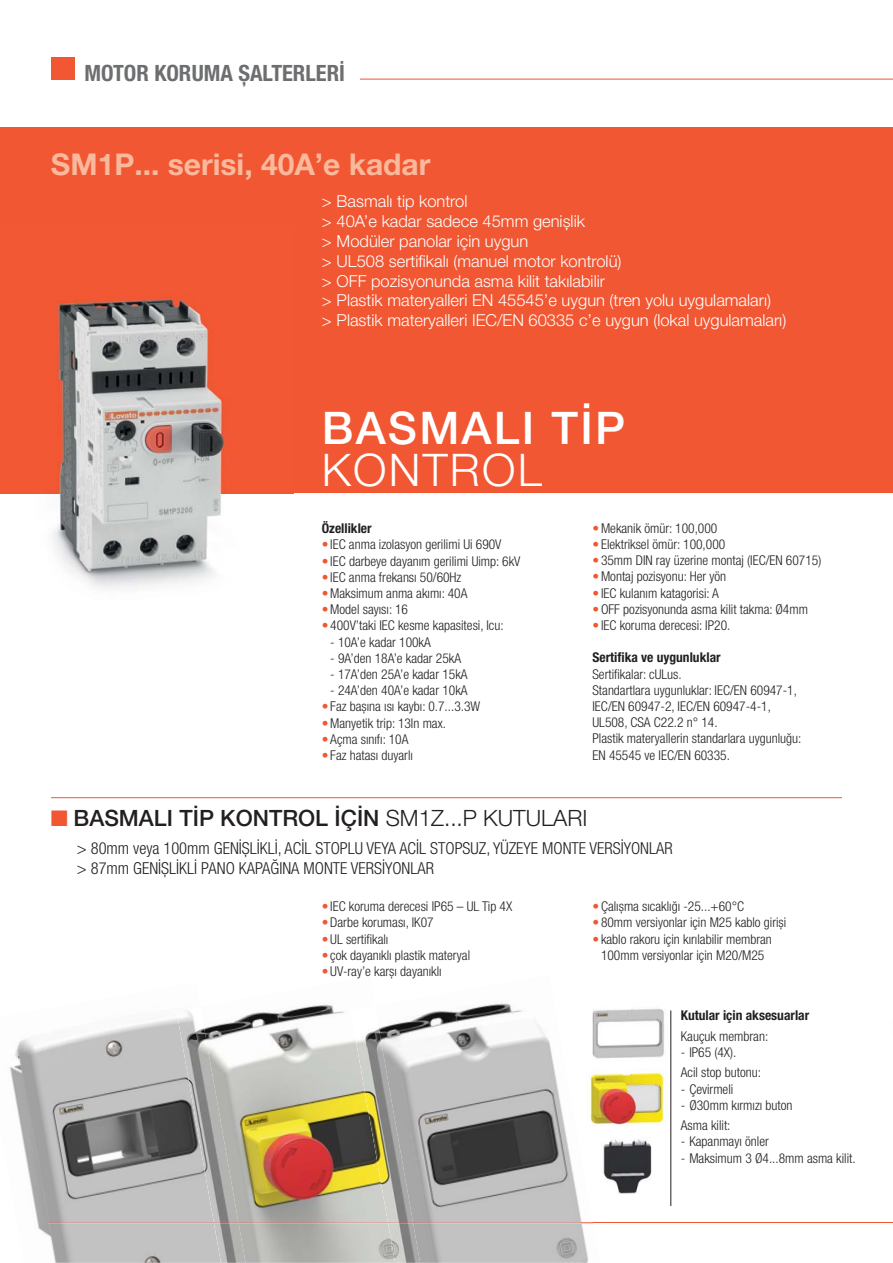
<style>
.page{position:relative;width:893px;height:1263px;background:#fff}
.page>*{position:absolute;margin:0;border:0;box-sizing:border-box;transform-origin:0 0}
.t1{font:500 45px "Helvetica Neue LT Pro";letter-spacing:.05em;color:#fff}
.t2{font:300 45px "Helvetica Neue LT Pro";letter-spacing:.05em;color:#fff}
.t3{font:700 30px "Helvetica Neue LT Pro";color:#fab99c}
.t4{font:500 22.5px "Helvetica Neue LT Pro";color:#231f20}
.t5{font:700 condensed 22.5px "Helvetica Neue LT Pro";color:#6d6e70}
.t6{font:300 16.5px/19.8px "Helvetica Neue LT Pro";color:#fff}
.t7{font:300 condensed 16.5px/19.8px "Helvetica Neue LT Pro";color:#231f20}
.t8{font:300 condensed 13.5px/16.2px "Helvetica Neue LT Pro";color:#231f20}
.t9{font:700 condensed 13.5px "Helvetica Neue LT Pro";color:#231f20}
.s1{color:#f15732}
.s2{font-weight:300}
</style>
<div class="page">
<div style="left:0;top:128px;width:893px;height:365px;background:#f15732"></div>
<hr style="left:360px;top:79px;width:533px;height:1px;background:#f15732">
<hr style="left:48px;top:1223px;width:845px;height:1px;background:#f15732">
<div style="left:51px;top:57px;width:24px;height:23px;background:#f15732"></div>
<img style="left:9px;top:1018px;width:167px;height:245px">
<img style="left:48px;top:1223px;width:128px;height:1px">
<img style="left:246px;top:1004px;width:104px;height:259px">
<img style="left:246px;top:1223px;width:104px;height:1px">
<img style="left:176px;top:1011px;width:70px;height:252px">
<svg style="left:214px;top:1223px;width:25px;height:1px"></svg>
<img style="left:0;top:296px;width:294px;height:293px">
<img style="left:420px;top:1003px;width:180px;height:260px">
<img style="left:420px;top:1223px;width:173px;height:1px">
<img style="left:350px;top:1017px;width:70px;height:246px">
<svg style="left:388px;top:1223px;width:25px;height:1px"></svg>
<img style="left:587px;top:1068px;width:81px;height:60px">
<img style="left:586px;top:1004px;width:78px;height:58px">
<img style="left:603px;top:1139px;width:49px;height:55px">
<hr style="left:670px;top:1010px;width:1px;height:196px;background:#231f20">
<hr style="left:51px;top:797px;width:791px;height:1px;background:#f15732">
<h3 class="t5" style="left:85px;top:60px;width:262px">MOTOR KORUMA ȘALTERLERİ</h3>
<h2 class="t3" style="left:51px;top:147px;width:381px">SM1P... serisi, 40A’e kadar</h2>
<p class="t6" style="left:322px;top:193px;width:466px">&gt; Basmalı tip kontrol<br>&gt; 40A’e kadar sadece 45mm genișlik<br>&gt; Modüler panolar için uygun<br>&gt; UL508 sertifikalı (manuel motor kontrolü)<br>&gt; OFF pozisyonunda asma kilit takılabilir<br>&gt; Plastik materyalleri EN 45545’e uygun (tren yolu uygulamaları)<br>&gt; Plastik materyalleri IEC/EN 60335 c’e uygun (lokal uygulamaları)</p>
<h1 class="t1" style="left:322px;top:402px;width:305px">BASMALI TİP</h1>
<h1 class="t2" style="left:322px;top:453px;width:222px">KONTROL</h1>
<p class="t8" style="left:592px;top:521px;width:126px"><span class="s1">•</span> Mekanik ömür: 100,000</p>
<p class="t8" style="left:592px;top:537px;width:134px"><span class="s1">•</span> Elektriksel ömür: 100,000</p>
<p class="t8" style="left:592px;top:553px;width:230px"><span class="s1">•</span> 35mm DIN ray üzerine montaj (IEC/EN 60715)</p>
<p class="t8" style="left:592px;top:570px;width:135px"><span class="s1">•</span> Montaj pozisyonu: Her yön</p>
<p class="t8" style="left:592px;top:586px;width:128px"><span class="s1">•</span> IEC kulanım katagorisi: A</p>
<p class="t8" style="left:592px;top:602px;width:217px"><span class="s1">•</span> OFF pozisyonunda asma kilit takma: Ø4mm</p>
<p class="t8" style="left:592px;top:618px;width:139px"><span class="s1">•</span> IEC koruma derecesi: IP20.</p>
<p class="t9" style="left:592px;top:650px;width:130px">Sertifika ve uygunluklar</p>
<p class="t8" style="left:592px;top:667px;width:210px">Sertifikalar: cULus.<br>Standartlara uygunluklar: IEC/EN 60947-1, IEC/EN 60947-2, IEC/EN 60947-4-1, UL508, CSA C22.2 n° 14.<br>Plastik materyallerin standarlara uygunluğu:<br>EN 45545 ve IEC/EN 60335.</p>
<p class="t9" style="left:322px;top:521px;width:51px">Özellikler</p>
<p class="t8" style="left:322px;top:538px;width:181px"><span class="s1">•</span> IEC anma izolasyon gerilimi Ui 690V</p>
<p class="t8" style="left:322px;top:554px;width:200px"><span class="s1">•</span> IEC darbeye dayanım gerilimi Uimp: 6kV</p>
<p class="t8" style="left:322px;top:570px;width:141px"><span class="s1">•</span> IEC anma frekansı 50/60Hz</p>
<p class="t8" style="left:322px;top:586px;width:147px"><span class="s1">•</span> Maksimum anma akımı: 40A</p>
<p class="t8" style="left:322px;top:602px;width:88px"><span class="s1">•</span> Model sayısı: 16</p>
<p class="t8" style="left:322px;top:619px;width:183px"><span class="s1">•</span> 400V’taki IEC kesme kapasitesi, Icu:</p>
<p class="t8" style="left:330px;top:635px;width:102px">- 10A’e kadar 100kA</p>
<p class="t8" style="left:330px;top:651px;width:132px">- 9A’den 18A’e kadar 25kA</p>
<p class="t8" style="left:330px;top:667px;width:139px">- 17A’den 25A’e kadar 15kA</p>
<p class="t8" style="left:330px;top:683px;width:139px">- 24A’den 40A’e kadar 10kA</p>
<p class="t8" style="left:322px;top:700px;width:160px"><span class="s1">•</span> Faz bașına ısı kaybı: 0.7...3.3W</p>
<p class="t8" style="left:322px;top:716px;width:126px"><span class="s1">•</span> Manyetik trip: 13In max.</p>
<p class="t8" style="left:322px;top:732px;width:88px"><span class="s1">•</span> Açma sınıfı: 10A</p>
<p class="t8" style="left:322px;top:748px;width:93px"><span class="s1">•</span> Faz hatası duyarlı</p>
<h3 class="t4" style="left:74px;top:805px;width:515px">BASMALI TİP KONTROL İÇİN <span class="s2">SM1Z...P KUTULARI</span></h3>
<p class="t7" style="left:77px;top:840px;width:597px">&gt; 80mm veya 100mm GENİȘLİKLİ, ACİL STOPLU VEYA ACİL STOPSUZ, YÜZEYE MONTE VERSİYONLAR &gt; 87mm GENİȘLİKLİ PANO KAPAĞINA MONTE VERSİYONLAR</p>
<p class="t8" style="left:322px;top:899px;width:192px"><span class="s1">•</span> IEC koruma derecesi IP65 – UL Tip 4X</p>
<p class="t8" style="left:322px;top:916px;width:113px"><span class="s1">•</span> Darbe koruması, IK07</p>
<p class="t8" style="left:322px;top:932px;width:68px"><span class="s1">•</span> UL sertifikalı</p>
<p class="t8" style="left:322px;top:948px;width:150px"><span class="s1">•</span> çok dayanıklı plastik materyal</p>
<p class="t8" style="left:322px;top:964px;width:121px"><span class="s1">•</span> UV-ray’e karșı dayanıklı</p>
<p class="t8" style="left:592px;top:899px;width:153px"><span class="s1">•</span> Çalıșma sıcaklığı -25...+60°C</p>
<p class="t8" style="left:592px;top:916px;width:195px"><span class="s1">•</span> 80mm versiyonlar için M25 kablo giriși</p>
<p class="t8" style="left:592px;top:932px;width:181px;text-align:center"><span class="s1">•</span> kablo rakoru için kırılabilir membran<br>100mm versiyonlar için M20/M25</p>
<p class="t9" style="left:681px;top:1008px;width:130px">Kutular için aksesuarlar</p>
<p class="t8" style="left:681px;top:1029px;width:89px">Kauçuk membran:</p>
<p class="t8" style="left:681px;top:1043px;width:82px;line-height:20.4px">- IP65 (4X).<br>Acil stop butonu:</p>
<p class="t8" style="left:681px;top:1082px;width:54px">- Çevirmeli</p>
<p class="t8" style="left:681px;top:1096px;width:113px;line-height:20.4px">- Ø30mm kırmızı buton<br>Asma kilit:</p>
<p class="t8" style="left:681px;top:1135px;width:90px">- Kapanmayı önler</p>
<p class="t8" style="left:681px;top:1151px;width:176px">- Maksimum 3 Ø4...8mm asma kilit.</p>
</div>
